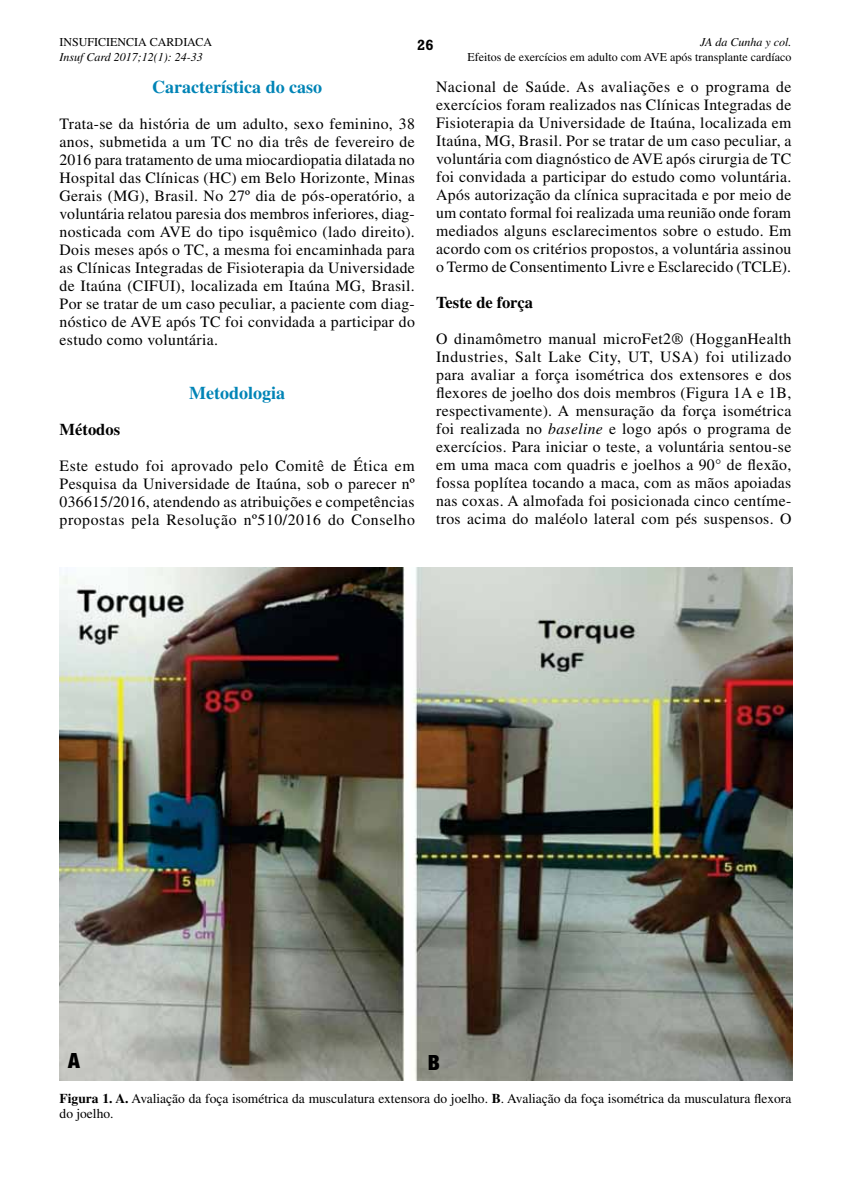
<style>
.page{position:relative;width:851px;height:1191px;background:#fff}
.page>*{position:absolute;margin:0;border:0;box-sizing:border-box;transform-origin:0 0}
.t1{font:900 condensed 21px "Helvetica Neue LT Std";color:#000}
.t2{font:700 18px "Times LT Std";color:#0084b6}
.t3{font:700 16.5px "Times LT Std";color:#000}
.t4{font:15.75px/18px "Times LT Std";letter-spacing:.02em;color:#000;text-align:justify}
.t5{font:700 15px "Rockwell";color:#000}
.t6{font:13.5px/15px "Times LT Std";color:#000}
.t7{font:12px "Times LT Std";color:#000}
.t8{font:italic 12px "Times LT Std";color:#000}
.s1{font-style:italic}
.s2{font-weight:700}
</style>
<div class="page">
<img style="left:60px;top:567px;width:732px;height:513px">
<p class="t7" style="left:60px;top:36px;width:154px">INSUFICIENCIA CARDIACA</p>
<p class="t8" style="left:60px;top:50px;width:145px">Insuf Card 2017;12(1): 24-33</p>
<p class="t5" style="left:417px;top:36px;width:18px">26</p>
<p class="t8" style="left:700px;top:36px;width:93px">JA da Cunha y col.</p>
<p class="t7" style="left:467px;top:50px;width:325px">Efeitos de exercícios em adulto com AVE após transplante cardíaco</p>
<p class="t2" style="left:152px;top:76px;width:171px">Característica do caso</p>
<p class="t4" style="left:60px;top:115px;width:357px">Trata-se da história de um adulto, sexo feminino, 38 anos, submetida a um TC no dia três de fevereiro de 2016 para tratamento de uma miocardiopatia dilatada no Hospital das Clínicas (HC) em Belo Horizonte, Minas Gerais (MG), Brasil. No 27º dia de pós-operatório, a voluntária relatou paresia dos membros inferiores, diag&shy;nosticada com AVE do tipo isquêmico (lado direito).<br>Dois meses após o TC, a mesma foi encaminhada para as Clínicas Integradas de Fisioterapia da Universidade de Itaúna (CIFUI), localizada em Itaúna MG, Brasil.<br>Por se tratar de um caso peculiar, a paciente com diag&shy;nóstico de AVE após TC foi convidada a participar do estudo como voluntária.</p>
<p class="t2" style="left:189px;top:382px;width:97px">Metodologia</p>
<p class="t3" style="left:60px;top:420px;width:62px">Métodos</p>
<p class="t4" style="left:60px;top:457px;width:357px">Este estudo foi aprovado pelo Comitê de Ética em Pesquisa da Universidade de Itaúna, sob o parecer nº 036615/2016, atendendo as atribuições e competências propostas pela Resolução nº510/2016 do Conselho</p>
<p class="t4" style="left:436px;top:77px;width:357px">Nacional de Saúde. As avaliações e o programa de exercícios foram realizados nas Clínicas Integradas de Fisioterapia da Universidade de Itaúna, localizada em Itaúna, MG, Brasil. Por se tratar de um caso peculiar, a voluntária com diagnóstico de AVE após cirurgia de TC foi convidada a participar do estudo como voluntária.<br>Após autorização da clínica supracitada e por meio de um contato formal foi realizada uma reunião onde foram mediados alguns esclarecimentos sobre o estudo. Em acordo com os critérios propostos, a voluntária assinou o Termo de Consentimento Livre e Esclarecido (TCLE).</p>
<p class="t3" style="left:436px;top:292px;width:98px">Teste de força</p>
<p class="t4" style="left:436px;top:329px;width:357px">O dinamômetro manual microFet2® (HogganHealth Industries, Salt Lake City, UT, USA) foi utilizado para avaliar a força isométrica dos extensores e dos flexores de joelho dos dois membros (Figura 1A e 1B, respectivamente). A mensuração da força isométrica foi realizada no <span class="s1">baseline</span> e logo após o programa de exercícios. Para iniciar o teste, a voluntária sentou-se em uma maca com quadris e joelhos a 90° de flexão, fossa poplítea tocando a maca, com as mãos apoiadas nas coxas. A almofada foi posicionada cinco centíme&shy;tros acima do maléolo lateral com pés suspensos. O</p>
<h1 class="t1" style="left:68px;top:1048px;width:13px">A</h1>
<h1 class="t1" style="left:428px;top:1050px;width:14px">B</h1>
<p class="t6" style="left:60px;top:1091px;width:733px"><span class="s2">Figura 1. A.</span> Avaliação da foça isométrica da musculatura extensora do joelho. <span class="s2">B</span>. Avaliação da foça isométrica da musculatura flexora do joelho.</p>
</div>
